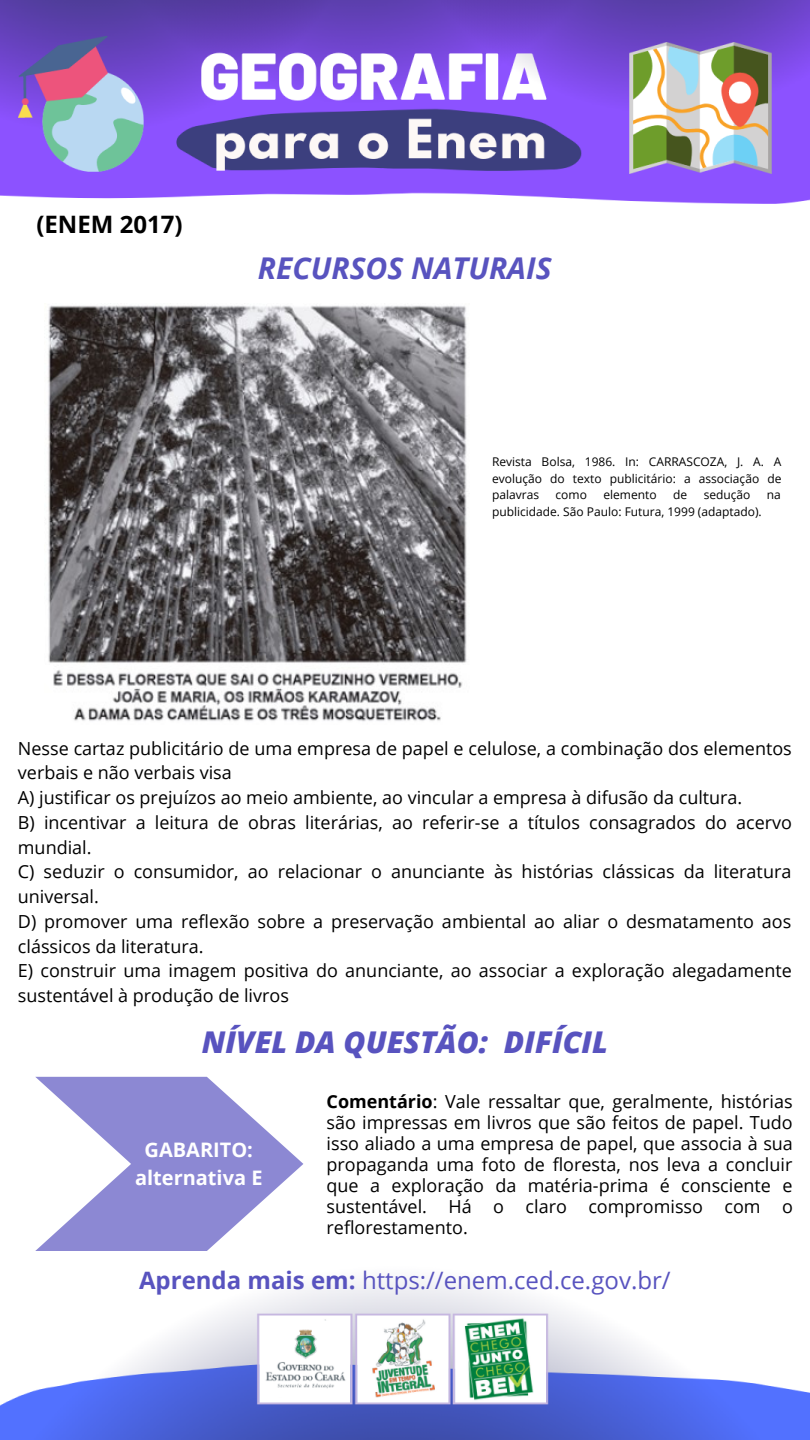
<style>
.page{position:relative;width:810px;height:1440px;background:#fff}
.page>*{position:absolute;margin:0;border:0;box-sizing:border-box;transform-origin:0 0}
.t1{font:italic 800 30px "Open Sans";color:#5853bf}
.t2{font:italic 700 30px "Open Sans";color:#5853bf}
.t3{font:24px "Open Sans";color:#5853bf}
.t4{font:700 24px "Open Sans";color:#000}
.t5{font:700 20px/28px "Open Sans";color:#fff;text-align:center}
.t6{font:18px/24.8px "Open Sans";color:#000}
.t7{font:12px/16.5px "Open Sans";color:#000;text-align:justify}
.s1{font-weight:700}
</style>
<div class="page">
<img style="left:0;top:0;width:810px;height:1440px">
<img style="left:44px;top:304px;width:428px;height:420px">
<svg style="left:35px;top:1077px;width:268px;height:174px"></svg>
<h2 class="t4" style="left:36px;top:208px;width:148px">(ENEM 2017)</h2>
<h1 class="t2" style="left:258px;top:247px;width:295px">RECURSOS NATURAIS</h1>
<p class="t7" style="left:492px;top:454px;width:291px">Revista Bolsa, 1986. In: CARRASCOZA, J. A. A evolução do texto publicitário: a associação de palavras</p>
<p class="t7" style="left:556px;top:487px;width:33px">como</p>
<p class="t7" style="left:603px;top:487px;width:55px">elemento</p>
<p class="t7" style="left:673px;top:487px;width:16px">de</p>
<p class="t7" style="left:704px;top:487px;width:48px">sedução</p>
<p class="t7" style="left:767px;top:487px;width:16px">na</p>
<p class="t7" style="left:492px;top:503px;width:271px">publicidade. São Paulo: Futura, 1999 (adaptado).</p>
<p class="t6" style="left:18px;top:735px;width:776px">Nesse cartaz publicitário de uma empresa de papel e celulose, a combinação dos elementos verbais e não verbais visa<br>A) justificar os prejuízos ao meio ambiente, ao vincular a empresa à difusão da cultura.<br>B) incentivar a leitura de obras literárias, ao referir-se a títulos consagrados do acervo mundial.<br>C) seduzir o consumidor, ao relacionar o anunciante às histórias clássicas da literatura universal.<br>D) promover uma reflexão sobre a preservação ambiental ao aliar o desmatamento aos clássicos da literatura.<br>E) construir uma imagem positiva do anunciante, ao associar a exploração alegadamente sustentável à produção de livros</p>
<h1 class="t1" style="left:202px;top:1021px;width:408px">NÍVEL DA QUESTÃO: DIFÍCIL</h1>
<p class="t5" style="left:135px;top:1135px;width:129px">GABARITO: alternativa E</p>
<p class="t6" style="left:327px;top:1090px;width:468px;line-height:21px;text-align:justify"><span class="s1">Comentário</span>: Vale ressaltar que, geralmente, histórias são impressas em livros que são feitos de papel. Tudo isso aliado a uma empresa de papel, que associa à sua propaganda uma foto de floresta, nos leva a concluir que a exploração da matéria-prima é consciente e sustentável. Há o claro compromisso com o reflorestamento.</p>
<h2 class="t3" style="left:139px;top:1264px;width:533px"><span class="s1">Aprenda mais em:</span> https://enem.ced.ce.gov.br/</h2>
</div>
